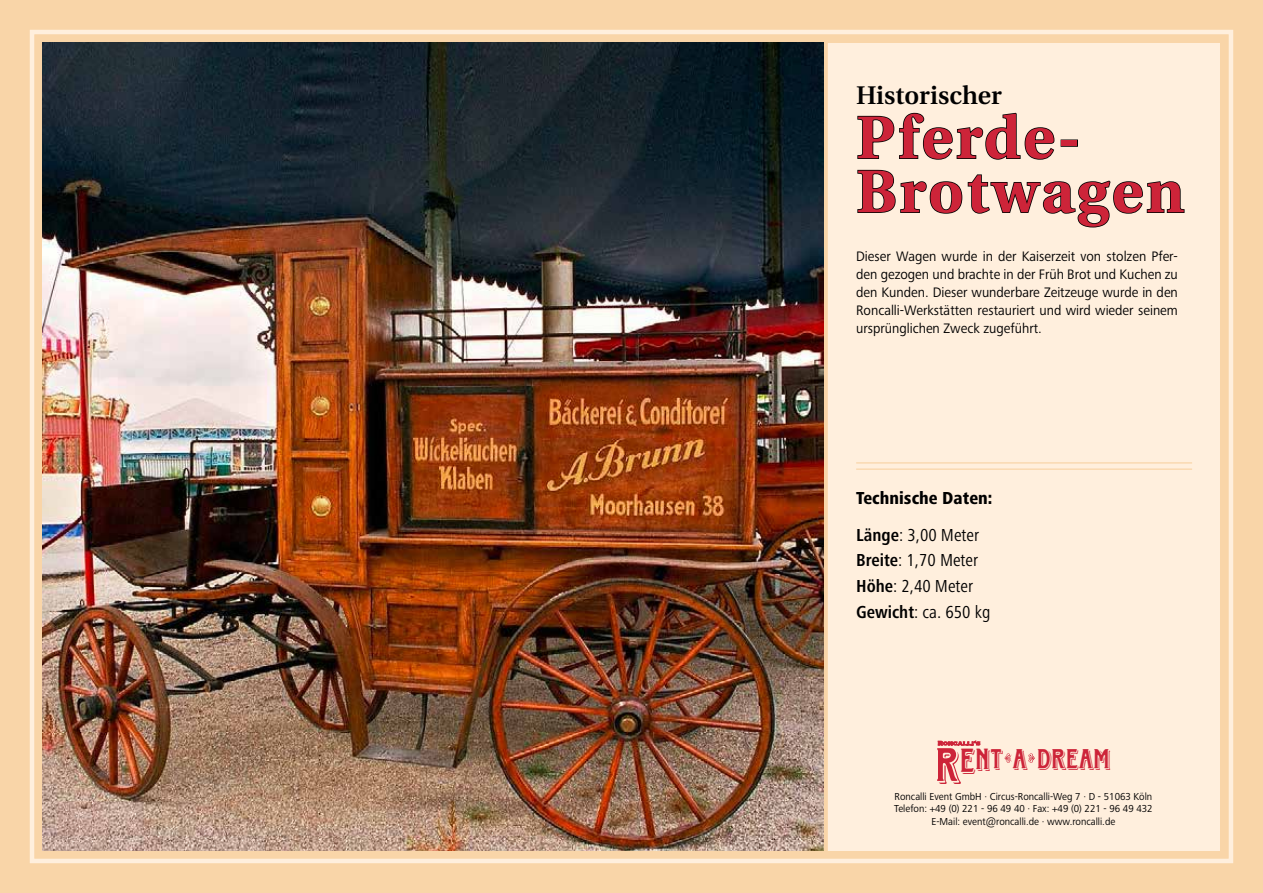
<style>
.page{position:relative;width:1263px;height:893px;background:#f9d5a8}
.page>*{position:absolute;margin:0;border:0;box-sizing:border-box;transform-origin:0 0}
.t1{font:700 60px/54px "Utopia";letter-spacing:.05em;color:#cd2439}
.t2{font:31.35px "Horndon";color:#cd2439;scale:.95 1}
.t3{font:600 25.5px "Utopia";color:#000}
.t4{font:condensed 18px/25.8px "Frutiger Next Pro";color:#000}
.t5{font:800 condensed 18px/36.6px "Frutiger Next Pro";color:#000}
.t6{font:14.25px/18px "Frutiger Next Pro";color:#000;text-align:justify;scale:.95 1}
.t7{font:10.5px/12.6px "Frutiger Next Pro";color:#000;text-align:center;scale:.95 1}
.s1{font-weight:700}
.s2{font-weight:400}
.s3{font-size:53.7px}
.s4{font-size:38.1px}
.s5{font-size:33.6px}
</style>
<div class="page">
<div style="left:30px;top:30px;width:1203px;height:833px;border:4px solid #ffefdd"></div>
<div style="left:43px;top:43px;width:1177px;height:807px;background:#ffefdd"></div>
<svg style="left:1028px;top:753px;width:7px;height:10px"></svg>
<svg style="left:1004px;top:753px;width:7px;height:10px"></svg>
<svg style="left:938px;top:740px;width:42px;height:6px"></svg>
<hr style="left:856px;top:462px;width:336px;height:2px;background:#f9d5a8">
<hr style="left:856px;top:468px;width:336px;height:2px;background:#f9d5a8">
<div style="left:819px;top:41px;width:9px;height:812px;background:#f9d5a8"></div>
<svg style="left:857px;top:112px;width:198px;height:48px"></svg>
<div style="left:1060px;top:139px;width:18px;height:8px;border:2px solid #000"></div>
<svg style="left:857px;top:169px;width:328px;height:59px"></svg>
<img style="left:43px;top:43px;width:781px;height:807px">
<h3 class="t3" style="left:856px;top:81px;width:147px">Historischer</h3>
<h1 class="t1" style="left:856px;top:111px;width:330px">Pferde-<br>Brotwagen</h1>
<p class="t6" style="left:856px;top:247px;width:340px">Dieser Wagen wurde in der Kaiserzeit von stolzen Pfer&shy;den gezogen und brachte in der Früh Brot und Kuchen zu den Kunden. Dieser wunderbare Zeitzeuge wurde in den Roncalli-Werkstätten restauriert und wird wieder seinem ursprünglichen Zweck zugeführt.</p>
<p class="t5" style="left:856px;top:480px;width:138px">Technische Daten:<br><span class="s1">Länge</span><span class="s2">: 3,00 Meter</span></p>
<p class="t4" style="left:856px;top:548px;width:136px"><span class="s1">Breite</span>: 1,70 Meter<br><span class="s1">Höhe</span>: 2,40 Meter<br><span class="s1">Gewicht</span>: ca. 650 kg</p>
<h2 class="t2" style="left:936px;top:742px;width:186px"><span class="s3">R</span><span class="s4">E</span><span class="s5">N</span>T A DREAM</h2>
<p class="t7" style="left:894px;top:790px;width:274px">Roncalli Event GmbH · Circus-Roncalli-Weg 7 · D - 51063 Köln<br>Telefon: +49 (0) 221 - 96 49 40 · Fax: +49 (0) 221 - 96 49 432<br>E-Mail: event@roncalli.de · www.roncalli.de</p>
</div>
